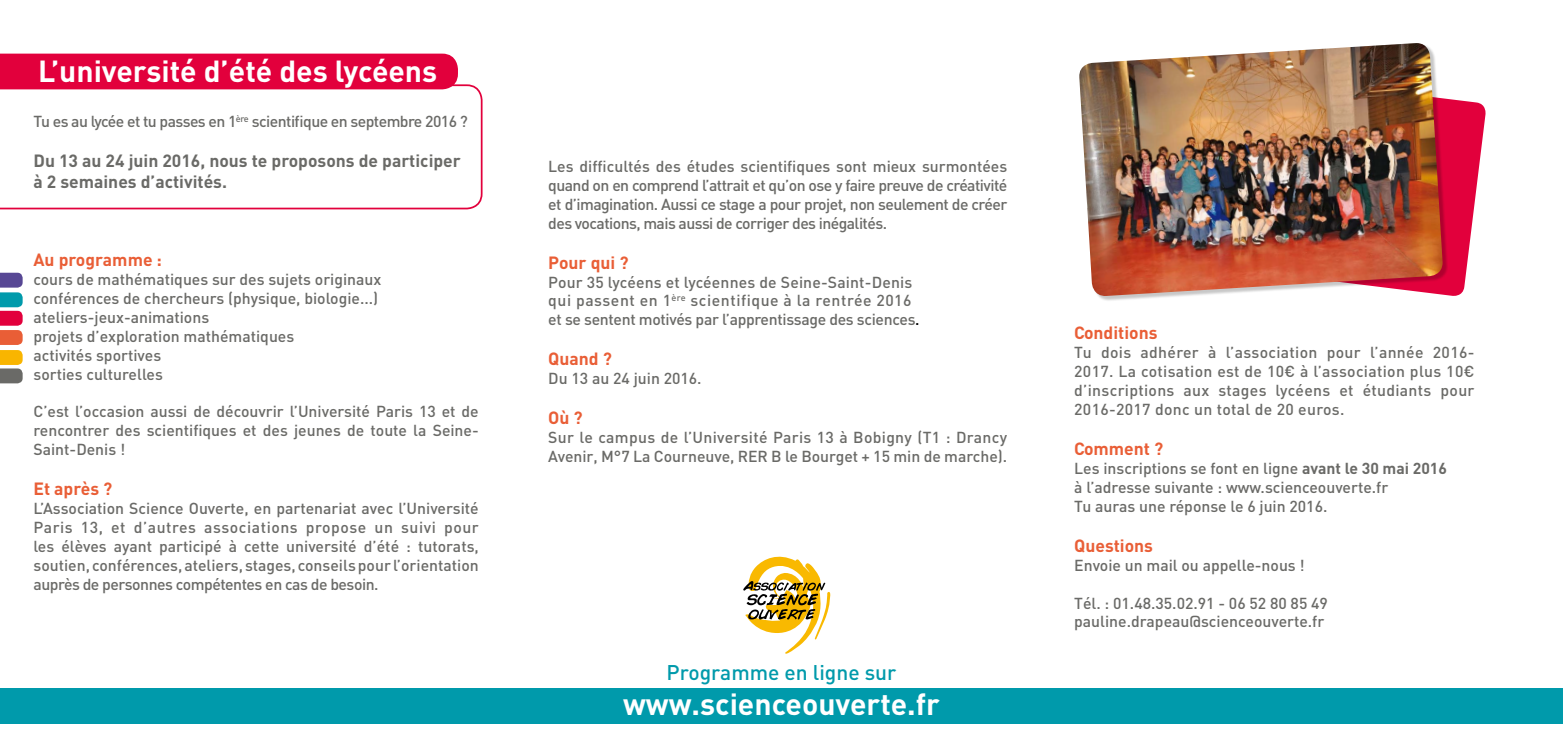
<style>
.page{position:relative;width:1563px;height:735px;background:#fff}
.page>*{position:absolute;margin:0;border:0;box-sizing:border-box;transform-origin:0 0}
.t1{font:700 30.1px "DIN";color:#fff}
.t2{font:500 21px "DIN";color:#009aab}
.t3{font:700 17.5px/21px "DIN";color:#6a6a67}
.t4{font:700 17.5px "DIN";color:#e95e36}
.t5{font:500 15.75px/18.9px "DIN";color:#6a6a67}
.t6{font:500 15.75px "DIN";letter-spacing:-.035em;color:#6a6a67}
.s1{color:#000}
.s2{font-weight:700}
</style>
<div class="page">
<svg style="left:1448px;top:99px;width:38px;height:197px;fill:#e2003c"></svg>
<svg style="left:743px;top:556px;width:88px;height:98px"></svg>
<div style="left:0;top:54px;width:458px;height:30px;background:#e2003c"></div>
<svg style="left:0;top:84px;width:482px;height:125px"></svg>
<svg style="left:0;top:272px;width:23px;height:111px"></svg>
<div style="left:0;top:687px;width:1563px;height:36px;background:#009aab"></div>
<div style="left:1080px;top:45px;width:368px;height:257px;background:#000;opacity:.22"></div>
<img style="left:1079px;top:43px;width:364px;height:253px">
<h1 class="t1" style="left:38px;top:51px;width:400px">L’université d’été des lycéens</h1>
<p class="t6" style="left:33px;top:111px;width:436px">Tu es au lycée et tu passes en 1<sup>ère</sup> scientifique en septembre 2016 ?</p>
<p class="t3" style="left:33px;top:149px;width:429px">Du 13 au 24 juin 2016, nous te proposons de participer à 2 semaines d’activités.</p>
<p class="t4" style="left:33px;top:248px;width:130px">Au programme :</p>
<p class="t5" style="left:33px;top:269px;width:349px">cours de mathématiques sur des sujets originaux conférences de chercheurs (physique, biologie...) ateliers-jeux-animations<br>projets d’exploration mathématiques<br>activités sportives<br>sorties culturelles</p>
<p class="t5" style="left:33px;top:401px;width:447px;text-align:justify">C’est l’occasion aussi de découvrir l’Université Paris 13 et de rencontrer des scientifiques et des jeunes de toute la Seine-Saint-Denis !</p>
<p class="t4" style="left:33px;top:477px;width:80px">Et après ?</p>
<p class="t5" style="left:33px;top:498px;width:447px;text-align:justify">L’Association Science Ouverte, en partenariat avec l’Université Paris 13, et d’autres associations propose un suivi pour les élèves ayant participé à cette université d’été : tutorats, soutien, conférences, ateliers, stages, conseils pour l’orientation auprès de personnes compétentes en cas de besoin.</p>
<p class="t5" style="left:548px;top:156px;width:460px;text-align:justify">Les difficultés des études scientifiques sont mieux surmontées quand on en comprend l’attrait et qu’on ose y faire preuve de créativité et d’imagination. Aussi ce stage a pour projet, non seulement de créer des vocations, mais aussi de corriger des inégalités.</p>
<p class="t4" style="left:548px;top:251px;width:82px">Pour qui ?</p>
<p class="t5" style="left:548px;top:272px;width:373px">Pour 35 lycéens et lycéennes de Seine-Saint-Denis qui passent en 1<sup>ère</sup> scientifique à la rentrée 2016 et se sentent motivés par l’apprentissage des sciences<span class="s1">.</span></p>
<p class="t4" style="left:548px;top:347px;width:65px">Quand ?</p>
<p class="t5" style="left:548px;top:368px;width:155px">Du 13 au 24 juin 2016.</p>
<p class="t4" style="left:548px;top:406px;width:36px">Où ?</p>
<p class="t5" style="left:548px;top:427px;width:460px">Sur le campus de l’Université Paris 13 à Bobigny (T1 : Drancy<br>Avenir, M°7 La Courneuve, RER B le Bourget + 15 min de marche).</p>
<h2 class="t2" style="left:666px;top:659px;width:231px">Programme en ligne sur</h2>
<h1 class="t1" style="left:623px;top:683px;width:318px">www.scienceouverte.fr</h1>
<p class="t4" style="left:1074px;top:321px;width:85px">Conditions</p>
<p class="t5" style="left:1074px;top:342px;width:402px;text-align:justify">Tu dois adhérer à l’association pour l’année 2016- 2017. La cotisation est de 10€ à l’association plus 10€ d’inscriptions aux stages lycéens et étudiants pour 2016-2017 donc un total de 20 euros.</p>
<p class="t4" style="left:1074px;top:437px;width:90px">Comment ?</p>
<p class="t5" style="left:1074px;top:458px;width:374px">Les inscriptions se font en ligne <span class="s2">avant le 30 mai 2016 </span>à l’adresse suivante : www.scienceouverte.fr<br>Tu auras une réponse le 6 juin 2016.</p>
<p class="t4" style="left:1074px;top:533px;width:80px">Questions</p>
<p class="t5" style="left:1074px;top:554px;width:232px">Envoie un mail ou appelle-nous !</p>
<p class="t5" style="left:1074px;top:592px;width:255px">Tél. : 01.48.35.02.91 - 06 52 80 85 49 pauline.drapeau@scienceouverte.fr</p>
</div>
